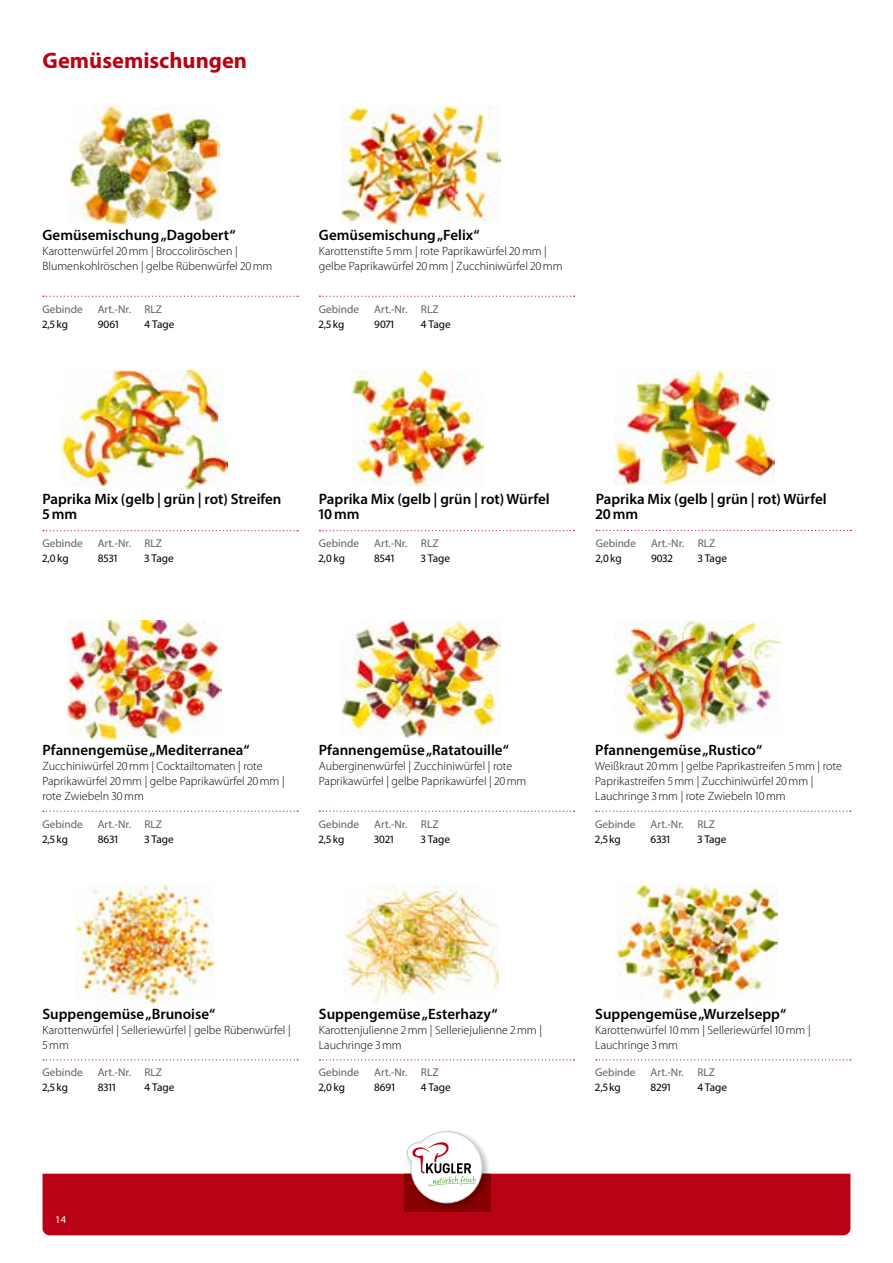
<style>
.page{position:relative;width:893px;height:1263px;background:#fff}
.page>*{position:absolute;margin:0;border:0;box-sizing:border-box;transform-origin:0 0}
.t1{font:700 22.5px "Myriad Pro";color:#b90213}
.t2{font:600 15px/15px "Myriad Pro";color:#000}
.t3{font:300 12px/15px "Myriad Pro";color:#000}
.t4{font:11.25px "Myriad Pro";color:#616161}
.t5{font:11.25px "Myriad Pro";color:#000}
.t6{font:10.5px "Myriad Pro";color:#fff}
</style>
<div class="page">
<svg style="left:43px;top:296px;width:255px;height:1px"></svg>
<img style="left:70px;top:106px;width:149px;height:119px">
<svg style="left:319px;top:296px;width:255px;height:1px"></svg>
<img style="left:341px;top:106px;width:159px;height:119px">
<svg style="left:43px;top:530px;width:255px;height:1px"></svg>
<img style="left:62px;top:370px;width:166px;height:119px">
<svg style="left:319px;top:530px;width:255px;height:1px"></svg>
<img style="left:352px;top:370px;width:132px;height:115px">
<svg style="left:43px;top:811px;width:255px;height:1px"></svg>
<img style="left:68px;top:621px;width:153px;height:119px">
<svg style="left:319px;top:811px;width:255px;height:1px"></svg>
<img style="left:342px;top:621px;width:158px;height:118px">
<svg style="left:596px;top:811px;width:255px;height:1px"></svg>
<img style="left:615px;top:621px;width:165px;height:119px">
<svg style="left:43px;top:1059px;width:255px;height:1px"></svg>
<img style="left:76px;top:884px;width:137px;height:119px">
<svg style="left:319px;top:1059px;width:255px;height:1px"></svg>
<img style="left:343px;top:884px;width:156px;height:117px">
<svg style="left:596px;top:1059px;width:255px;height:1px"></svg>
<img style="left:617px;top:884px;width:160px;height:119px">
<svg style="left:596px;top:530px;width:255px;height:1px"></svg>
<img style="left:615px;top:370px;width:159px;height:114px">
<div style="left:43px;top:1174px;width:807px;height:61px;background:#b90213"></div>
<svg style="left:405px;top:1149px;width:85px;height:62px"></svg>
<svg style="left:407px;top:1131px;width:75px;height:72px"></svg>
<h1 class="t1" style="left:43px;top:46px;width:206px">Gemüsemischungen</h1>
<p class="t2" style="left:43px;top:227px;width:194px">Gemüsemischung „Dagobert“</p>
<p class="t3" style="left:43px;top:244px;width:231px">Karottenwürfel 20mm | Broccoliröschen |<br>Blumenkohlröschen | gelbe Rübenwürfel 20mm</p>
<p class="t4" style="left:43px;top:302px;width:42px">Gebinde</p>
<p class="t4" style="left:98px;top:302px;width:66px">Art.-Nr. RLZ</p>
<p class="t5" style="left:43px;top:317px;width:27px">2,5 kg</p>
<p class="t5" style="left:98px;top:317px;width:23px">9061</p>
<p class="t5" style="left:145px;top:317px;width:31px">4 Tage</p>
<p class="t2" style="left:319px;top:227px;width:162px">Gemüsemischung „Felix“</p>
<p class="t3" style="left:319px;top:244px;width:245px">Karottenstifte 5mm | rote Paprikawürfel 20mm | gelbe Paprikawürfel 20mm | Zucchiniwürfel 20mm</p>
<p class="t4" style="left:319px;top:302px;width:42px">Gebinde</p>
<p class="t4" style="left:374px;top:302px;width:66px">Art.-Nr. RLZ</p>
<p class="t5" style="left:319px;top:317px;width:27px">2,5 kg</p>
<p class="t5" style="left:374px;top:317px;width:22px">9071</p>
<p class="t5" style="left:421px;top:317px;width:31px">4 Tage</p>
<p class="t2" style="left:43px;top:491px;width:240px">Paprika Mix (gelb | grün | rot) Streifen<br>5mm</p>
<p class="t4" style="left:43px;top:536px;width:42px">Gebinde</p>
<p class="t4" style="left:98px;top:536px;width:66px">Art.-Nr. RLZ</p>
<p class="t5" style="left:43px;top:551px;width:28px">2,0kg</p>
<p class="t5" style="left:98px;top:551px;width:21px">8531</p>
<p class="t5" style="left:145px;top:551px;width:31px">3 Tage</p>
<p class="t2" style="left:319px;top:491px;width:232px">Paprika Mix (gelb | grün | rot) Würfel<br>10mm</p>
<p class="t4" style="left:319px;top:536px;width:42px">Gebinde</p>
<p class="t4" style="left:374px;top:536px;width:66px">Art.-Nr. RLZ</p>
<p class="t5" style="left:319px;top:551px;width:28px">2,0kg</p>
<p class="t5" style="left:374px;top:551px;width:22px">8541</p>
<p class="t5" style="left:421px;top:551px;width:31px">3 Tage</p>
<p class="t2" style="left:596px;top:491px;width:232px">Paprika Mix (gelb | grün | rot) Würfel<br>20mm</p>
<p class="t4" style="left:596px;top:536px;width:42px">Gebinde</p>
<p class="t4" style="left:651px;top:536px;width:66px">Art.-Nr. RLZ</p>
<p class="t5" style="left:596px;top:551px;width:28px">2,0kg</p>
<p class="t5" style="left:651px;top:551px;width:23px">9032</p>
<p class="t5" style="left:698px;top:551px;width:31px">3 Tage</p>
<p class="t2" style="left:43px;top:742px;width:209px">Pfannengemüse „Mediterranea“</p>
<p class="t3" style="left:43px;top:759px;width:244px">Zucchiniwürfel 20mm | Cocktailtomaten | rote<br>Paprikawürfel 20mm | gelbe Paprikawürfel 20mm | rote Zwiebeln 30mm</p>
<p class="t4" style="left:43px;top:817px;width:42px">Gebinde</p>
<p class="t4" style="left:98px;top:817px;width:66px">Art.-Nr. RLZ</p>
<p class="t5" style="left:43px;top:832px;width:27px">2,5 kg</p>
<p class="t5" style="left:98px;top:832px;width:22px">8631</p>
<p class="t5" style="left:145px;top:832px;width:31px">3 Tage</p>
<p class="t2" style="left:319px;top:742px;width:191px">Pfannengemüse „Ratatouille“</p>
<p class="t3" style="left:319px;top:759px;width:209px">Auberginenwürfel | Zucchiniwürfel | rote<br>Paprikawürfel | gelbe Paprikawürfel | 20mm</p>
<p class="t4" style="left:319px;top:817px;width:42px">Gebinde</p>
<p class="t4" style="left:374px;top:817px;width:66px">Art.-Nr. RLZ</p>
<p class="t5" style="left:319px;top:832px;width:27px">2,5 kg</p>
<p class="t5" style="left:374px;top:832px;width:21px">3021</p>
<p class="t5" style="left:421px;top:832px;width:31px">3 Tage</p>
<p class="t2" style="left:595px;top:742px;width:168px">Pfannengemüse „Rustico“</p>
<p class="t3" style="left:595px;top:759px;width:248px">Weißkraut 20mm | gelbe Paprikastreifen 5mm | rote<br>Paprikastreifen 5mm | Zucchiniwürfel 20mm |<br>Lauchringe 3mm | rote Zwiebeln 10mm</p>
<p class="t4" style="left:595px;top:817px;width:42px">Gebinde</p>
<p class="t4" style="left:651px;top:817px;width:66px">Art.-Nr. RLZ</p>
<p class="t5" style="left:595px;top:832px;width:27px">2,5 kg</p>
<p class="t5" style="left:651px;top:832px;width:21px">6331</p>
<p class="t5" style="left:697px;top:832px;width:31px">3 Tage</p>
<p class="t2" style="left:43px;top:1006px;width:174px">Suppengemüse „Brunoise“</p>
<p class="t3" style="left:43px;top:1022px;width:250px">Karottenwürfel | Selleriewürfel | gelbe Rübenwürfel |<br>5mm</p>
<p class="t4" style="left:43px;top:1066px;width:42px">Gebinde</p>
<p class="t4" style="left:98px;top:1066px;width:66px">Art.-Nr. RLZ</p>
<p class="t5" style="left:43px;top:1081px;width:27px">2,5 kg</p>
<p class="t5" style="left:98px;top:1081px;width:20px">8311</p>
<p class="t5" style="left:145px;top:1081px;width:31px">4 Tage</p>
<p class="t2" style="left:319px;top:1006px;width:180px">Suppengemüse „Esterhazy“</p>
<p class="t3" style="left:319px;top:1022px;width:224px">Karottenjulienne 2mm | Selleriejulienne 2mm |<br>Lauchringe 3mm</p>
<p class="t4" style="left:319px;top:1066px;width:42px">Gebinde</p>
<p class="t4" style="left:374px;top:1066px;width:66px">Art.-Nr. RLZ</p>
<p class="t5" style="left:319px;top:1081px;width:28px">2,0kg</p>
<p class="t5" style="left:374px;top:1081px;width:22px">8691</p>
<p class="t5" style="left:421px;top:1081px;width:31px">4 Tage</p>
<p class="t6" style="left:55px;top:1212px;width:12px">14</p>
<p class="t2" style="left:595px;top:1006px;width:192px">Suppengemüse „Wurzelsepp“</p>
<p class="t3" style="left:595px;top:1022px;width:217px">Karottenwürfel 10mm | Selleriewürfel 10mm |<br>Lauchringe 3mm</p>
<p class="t4" style="left:595px;top:1066px;width:42px">Gebinde</p>
<p class="t4" style="left:651px;top:1066px;width:66px">Art.-Nr. RLZ</p>
<p class="t5" style="left:595px;top:1081px;width:27px">2,5 kg</p>
<p class="t5" style="left:651px;top:1081px;width:22px">8291</p>
<p class="t5" style="left:697px;top:1081px;width:31px">4 Tage</p>
</div>
